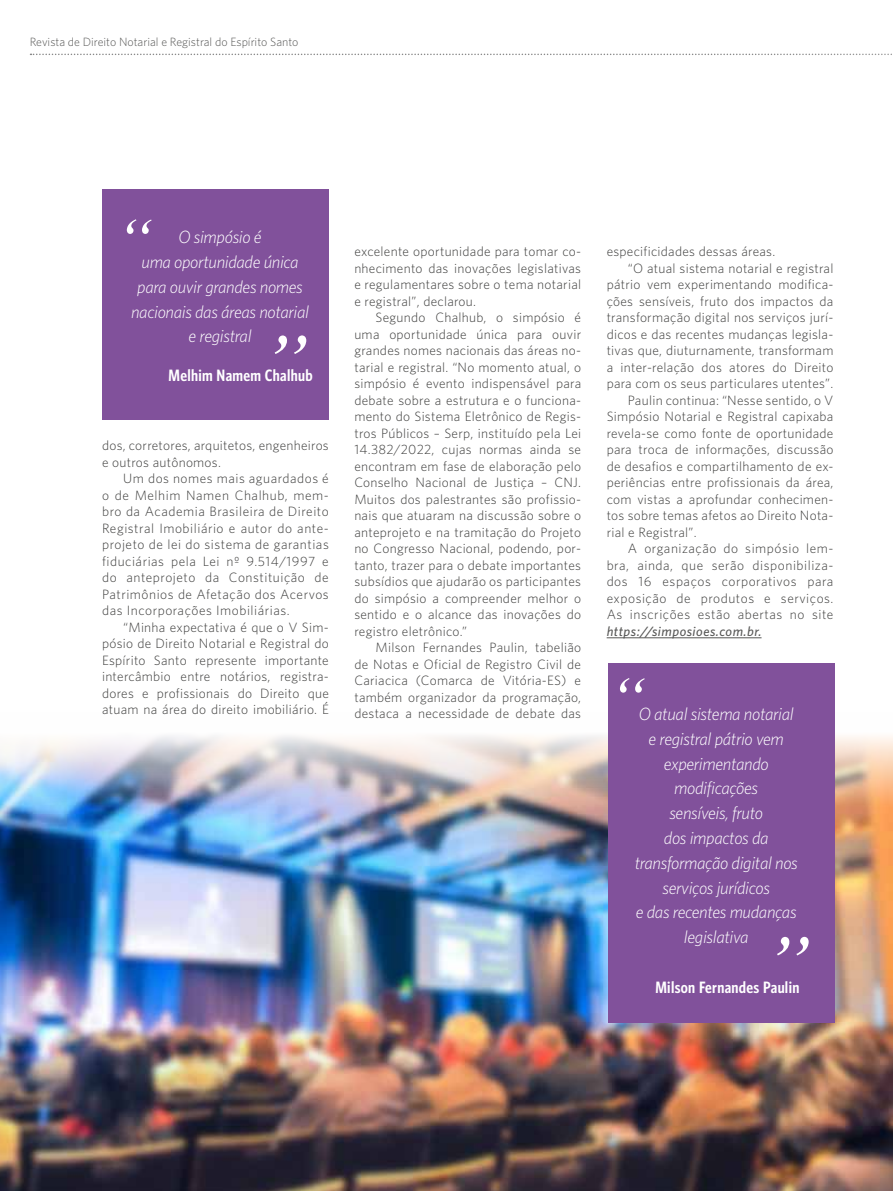
<style>
.page{position:relative;width:893px;height:1191px;background:#fff}
.page>*{position:absolute;margin:0;border:0;box-sizing:border-box;transform-origin:0 0}
.t1{font:italic 300 17.7px/24.8px "Whitney";letter-spacing:-.02em;color:#fff;text-align:center}
.t2{font:600 16.5px "Whitney Condensed";letter-spacing:.02em;color:#fff}
.t3{font:300 13.5px/16.5px "Whitney";letter-spacing:.02em;color:#3c3c3b;text-align:justify}
.t4{font:300 13.5px "Whitney";letter-spacing:.04em;color:#3c3c3b}
.t5{font:italic 500 13.5px "Whitney";letter-spacing:.04em;color:#575756}
.t6{font:300 12px "Whitney";color:#575756}
</style>
<div class="page">
<svg style="left:31px;top:54px;width:861px;height:1px"></svg>
<hr style="left:607px;top:637px;width:154px;height:1px;background:#575756">
<img style="left:0;top:712px;width:893px;height:479px">
<div style="left:102px;top:189px;width:227px;height:230px;background:#81519b"></div>
<div style="left:608px;top:663px;width:226px;height:360px;background:#81519b"></div>
<svg style="left:620px;top:678px;width:25px;height:14px"></svg>
<svg style="left:275px;top:335px;width:31px;height:19px"></svg>
<svg style="left:777px;top:936px;width:32px;height:19px"></svg>
<svg style="left:127px;top:219px;width:25px;height:15px"></svg>
<p class="t6" style="left:30px;top:35px;width:270px">Revista de Direito Notarial e Registral do Espírito Santo</p>
<h1 class="t1" style="left:131px;top:224px;width:180px">O simpósio é<br>uma oportunidade única para ouvir grandes nomes nacionais das áreas notarial e registral</h1>
<p class="t2" style="left:168px;top:365px;width:146px">Melhim Namem Chalhub</p>
<p class="t3" style="left:102px;top:437px;width:228px">dos, corretores, arquitetos, engenheiros e outros autônomos.</p>
<p class="t3" style="left:102px;top:470px;width:228px;text-indent:21px">Um dos nomes mais aguardados é o de Melhim Namen Chalhub, mem&shy;bro da Academia Brasileira de Direito Registral Imobiliário e autor do ante&shy;projeto de lei do sistema de garantias fiduciárias pela Lei nº 9.514/1997 e do anteprojeto da Constituição de Patrimônios de Afetação dos Acervos das Incorporações Imobiliárias.</p>
<p class="t3" style="left:102px;top:618px;width:228px;text-indent:21px">“Minha expectativa é que o V Sim&shy;pósio de Direito Notarial e Registral do Espírito Santo represente importante intercâmbio entre notários, registra&shy;dores e profissionais do Direito que atuam na área do direito imobiliário. É</p>
<p class="t3" style="left:354px;top:243px;width:228px">excelente oportunidade para tomar co&shy;nhecimento das inovações legislativas e regulamentares sobre o tema notarial e registral”, declarou.</p>
<p class="t3" style="left:354px;top:309px;width:228px;text-indent:21px">Segundo Chalhub, o simpósio é uma oportunidade única para ouvir grandes nomes nacionais das áreas no&shy;tarial e registral. “No momento atual, o simpósio é evento indispensável para debate sobre a estrutura e o funciona&shy;mento do Sistema Eletrônico de Regis&shy;tros Públicos – Serp, instituído pela Lei 14.382/2022, cujas normas ainda se encontram em fase de elaboração pelo Conselho Nacional de Justiça – CNJ.<br>Muitos dos palestrantes são profissio&shy;nais que atuaram na discussão sobre o anteprojeto e na tramitação do Projeto no Congresso Nacional, podendo, por&shy;tanto, trazer para o debate importantes subsídios que ajudarão os participantes do simpósio a compreender melhor o sentido e o alcance das inovações do registro eletrônico.”</p>
<p class="t3" style="left:354px;top:639px;width:228px;text-indent:21px">Milson Fernandes Paulin, tabelião de Notas e Oficial de Registro Civil de Cariacica (Comarca de Vitória-ES) e também organizador da programação, destaca a necessidade de debate das</p>
<p class="t3" style="left:607px;top:243px;width:170px">especificidades dessas áreas.</p>
<p class="t3" style="left:628px;top:260px;width:207px">“O atual sistema notarial e registral</p>
<p class="t3" style="left:607px;top:276px;width:228px">pátrio vem experimentando modifica-</p>
<p class="t3" style="left:607px;top:293px;width:228px">ções sensíveis, fruto dos impactos da</p>
<p class="t3" style="left:607px;top:309px;width:228px">transformação digital nos serviços jurí-</p>
<p class="t3" style="left:607px;top:326px;width:228px">dicos e das recentes mudanças legisla-</p>
<p class="t3" style="left:607px;top:342px;width:228px">tivas que, diuturnamente, transformam</p>
<p class="t3" style="left:607px;top:359px;width:228px">a inter-relação dos atores do Direito</p>
<p class="t3" style="left:607px;top:375px;width:228px">para com os seus particulares utentes”.</p>
<p class="t3" style="left:628px;top:392px;width:207px">Paulin continua: “Nesse sentido, o V</p>
<p class="t3" style="left:607px;top:408px;width:228px">Simpósio Notarial e Registral capixaba</p>
<p class="t3" style="left:607px;top:425px;width:228px">revela-se como fonte de oportunidade</p>
<p class="t3" style="left:607px;top:441px;width:228px">para troca de informações, discussão</p>
<p class="t3" style="left:607px;top:458px;width:228px">de desafios e compartilhamento de ex-</p>
<p class="t3" style="left:607px;top:474px;width:228px">periências entre profissionais da área,</p>
<p class="t3" style="left:607px;top:491px;width:228px">com vistas a aprofundar conhecimen-</p>
<p class="t3" style="left:607px;top:507px;width:228px">tos sobre temas afetos ao Direito Nota-</p>
<p class="t3" style="left:607px;top:524px;width:91px">rial e Registral”.</p>
<p class="t4" style="left:628px;top:541px;width:207px">A organização do simpósio lem-</p>
<p class="t4" style="left:607px;top:557px;width:228px">bra, ainda, que serão disponibiliza-</p>
<p class="t4" style="left:607px;top:574px;width:228px">dos 16 espaços corporativos para</p>
<p class="t4" style="left:607px;top:590px;width:228px">exposição de produtos e serviços.</p>
<p class="t4" style="left:607px;top:607px;width:228px">As inscrições estão abertas no site</p>
<p class="t5" style="left:607px;top:623px;width:156px">https://simposioes.com.br.</p>
<h1 class="t1" style="left:635px;top:701px;width:165px">O atual sistema notarial e registral pátrio vem experimentando modificações<br>sensíveis, fruto<br>dos impactos da transformação digital nos serviços jurídicos<br>e das recentes mudanças legislativa</h1>
<p class="t2" style="left:655px;top:978px;width:146px">Milson Fernandes Paulin</p>
</div>
